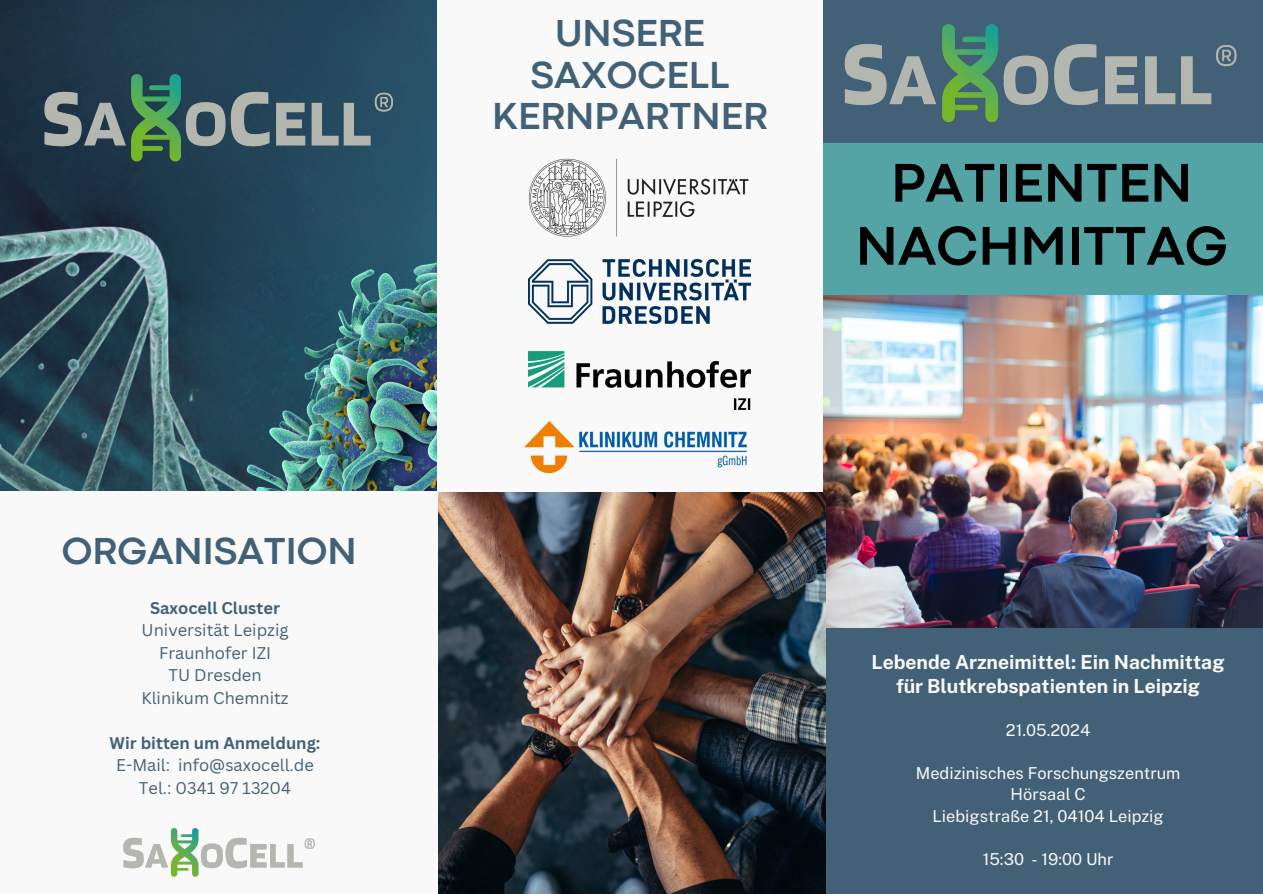
<style>
.page{position:relative;width:1263px;height:894px;background:#fff}
.page>*{position:absolute;margin:0;border:0;box-sizing:border-box;transform-origin:0 0}
.t1{font:700 56.85px/63px "Codec Pro";color:#000;text-align:center}
.t2{font:700 39.15px/41.7px "Codec Pro";color:#426076;text-align:center}
.t3{font:700 19.35px/24.8px "Public Sans";color:#f9f9f9;text-align:center}
.t4{font:16.5px "Canva Sans";color:#426076}
.t5{font:16.5px "Public Sans";color:#f9f9f9}
.t6{font:700 16.5px "Canva Sans";color:#426076}
</style>
<div class="page">
<div style="left:0;top:0;width:1263px;height:893px;background:#54a4a6"></div>
<div style="left:826px;top:602px;width:437px;height:291px;background:#426076"></div>
<img style="left:863px;top:295px;width:400px;height:332px">
<div style="left:823px;top:0;width:440px;height:143px;background:#426076"></div>
<img style="left:844px;top:25px;width:393px;height:98px">
<img style="left:0;top:0;width:437px;height:491px">
<img style="left:42px;top:75px;width:355px;height:88px">
<img style="left:172px;top:169px;width:691px;height:598px">
<div style="left:0;top:491px;width:446px;height:402px;background:#f9f9f9"></div>
<img style="left:439px;top:492px;width:386px;height:401px">
<div style="left:437px;top:0;width:386px;height:491px;background:#f9f9f9"></div>
<img style="left:529px;top:351px;width:221px;height:58px">
<img style="left:524px;top:421px;width:222px;height:51px">
<img style="left:529px;top:259px;width:221px;height:64px">
<img style="left:529px;top:158px;width:220px;height:79px">
<img style="left:123px;top:828px;width:192px;height:49px">
<p class="t2" style="left:62px;top:533px;width:296px">ORGANISATION</p>
<p class="t6" style="left:150px;top:596px;width:131px">Saxocell Cluster</p>
<p class="t4" style="left:142px;top:618px;width:148px">Universität Leipzig</p>
<p class="t4" style="left:159px;top:641px;width:114px">Fraunhofer IZI</p>
<p class="t4" style="left:168px;top:663px;width:95px">TU Dresden</p>
<p class="t4" style="left:141px;top:686px;width:149px">Klinikum Chemnitz</p>
<p class="t6" style="left:110px;top:731px;width:212px">Wir bitten um Anmeldung:</p>
<p class="t4" style="left:116px;top:753px;width:199px">E-Mail: info@saxocell.de</p>
<p class="t4" style="left:139px;top:776px;width:154px">Tel.: 0341 97 13204</p>
<p class="t2" style="left:492px;top:15px;width:277px">UNSERE<br>SAXOCELL<br>KERNPARTNER</p>
<h2 class="t1" style="left:856px;top:155px;width:374px">PATIENTEN<br>NACHMITTAG</h2>
<p class="t3" style="left:872px;top:649px;width:354px">Lebende Arzneimittel: Ein Nachmittag für Blutkrebspatienten in Leipzig</p>
<p class="t5" style="left:1006px;top:720px;width:86px">21.05.2024</p>
<p class="t5" style="left:916px;top:763px;width:266px">Medizinisches Forschungszentrum</p>
<p class="t5" style="left:1011px;top:784px;width:77px">Hörsaal C</p>
<p class="t5" style="left:932px;top:805px;width:233px">Liebigstraße 21, 04104 Leipzig</p>
<h1 class="t5" style="left:983px;top:848px;width:132px">15:30 - 19:00 Uhr</h1>
</div>
